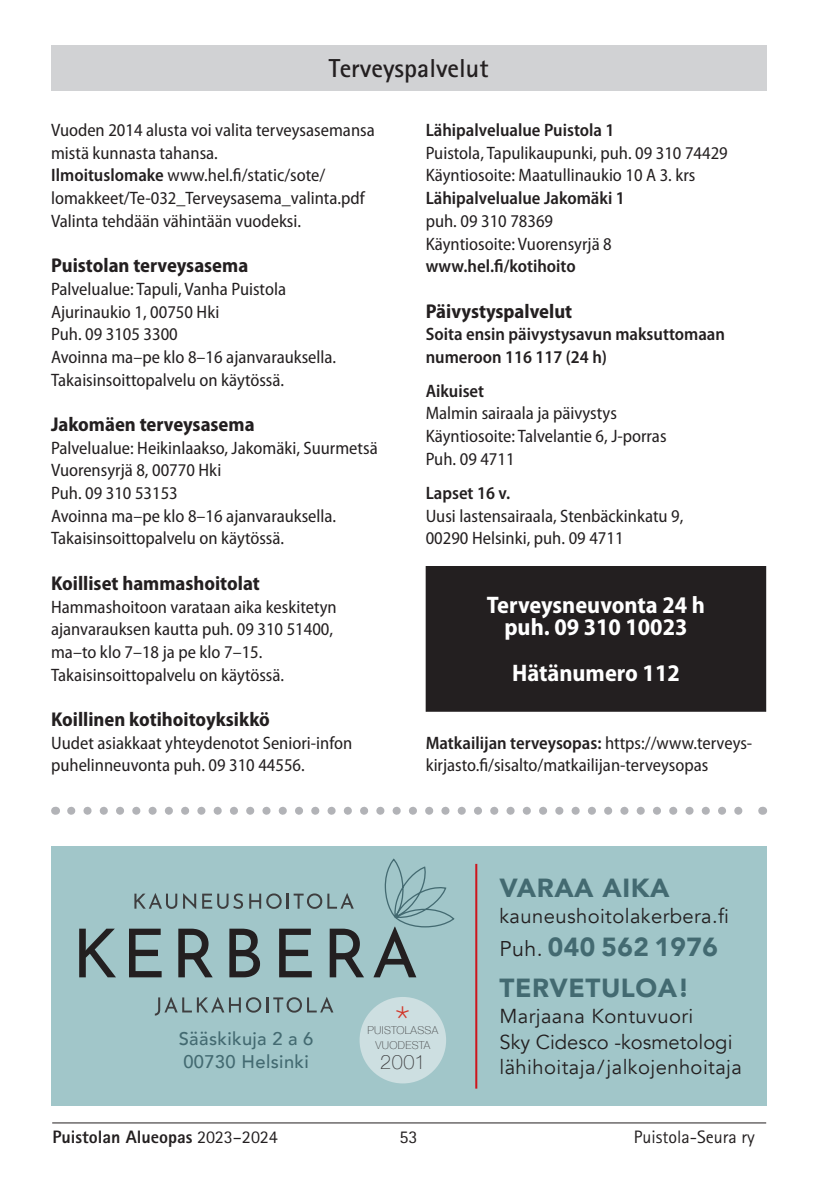
<style>
.page{position:relative;width:840px;height:1191px;background:#fff}
.page>*{position:absolute;margin:0;border:0;box-sizing:border-box;transform-origin:0 0}
.t1{font:100 42.8px "Helvetica Neue";color:#d23628}
.t2{font:900 26.2px "Avenir";letter-spacing:.02em;color:#436a71}
.t3{font:700 26px "Rotis Sans Serif Std";color:#231f20}
.t4{font:700 semi-condensed 24px/22.6px "Myriad Pro";color:#fff;text-align:center}
.t5{font:20.2px/26px "Avenir";letter-spacing:.02em;color:#231f20}
.t6{font:700 semi-condensed 20px "Myriad Pro";color:#231f20}
.t7{font:100 19.8px "Helvetica Neue";color:#3e3e3f}
.t8{font:500 18.2px/22.4px "Avenir";letter-spacing:.02em;color:#436a71}
.t9{font:semi-condensed 18px/22.6px "Myriad Pro";color:#231f20}
.t10{font:600 semi-condensed 18px/22.6px "Myriad Pro";color:#231f20}
.t11{font:800 18px "Rotis Sans Serif Std";color:#231f20}
.t12{font:18px "Rotis Sans Serif Std";color:#231f20}
.t13{font:100 10.8px/14.4px "Helvetica Neue";letter-spacing:.03em;color:#3e3e3f;text-align:center}
.s1{font-weight:600}
.s2{font-weight:400;font-size:21.2px;color:#231f20}
.s3{font-weight:400}
</style>
<div class="page">
<div style="left:51px;top:846px;width:714px;height:260px;background:#a1c6c9"></div>
<div style="left:359px;top:997px;width:87px;height:86px;background:#cddfe1;border-radius:50%"></div>
<svg style="left:79px;top:928px;width:37px;height:49px"></svg>
<svg style="left:129px;top:928px;width:32px;height:49px"></svg>
<svg style="left:178px;top:928px;width:34px;height:49px"></svg>
<svg style="left:229px;top:928px;width:31px;height:49px"></svg>
<svg style="left:279px;top:928px;width:32px;height:49px"></svg>
<svg style="left:329px;top:928px;width:35px;height:49px"></svg>
<svg style="left:373px;top:859px;width:81px;height:118px"></svg>
<svg style="left:134px;top:893px;width:43px;height:16px"></svg>
<svg style="left:183px;top:893px;width:13px;height:16px"></svg>
<svg style="left:202px;top:893px;width:41px;height:16px"></svg>
<svg style="left:249px;top:893px;width:104px;height:16px"></svg>
<svg style="left:155px;top:997px;width:178px;height:18px"></svg>
<hr style="left:475px;top:864px;width:2px;height:224px;background:#cd151d">
<hr style="left:52px;top:1122px;width:713px;height:1px;background:#231f20">
<div style="left:426px;top:566px;width:339px;height:145px;background:#231f20"></div>
<div style="left:51px;top:45px;width:714px;height:46px;background:#d1d2d4"></div>
<svg style="left:71px;top:806px;width:672px;height:8px"></svg>
<h3 class="t3" style="left:328px;top:52px;width:161px">Terveyspalvelut</h3>
<p class="t9" style="left:51px;top:119px;width:325px">Vuoden 2014 alusta voi valita terveysasemansa mistä kunnasta tahansa.<br><span class="s1">Ilmoituslomake</span> www.hel.fi/static/sote/ lomakkeet/Te-032_Terveysasema_valinta.pdf Valinta tehdään vähintään vuodeksi.</p>
<p class="t6" style="left:51px;top:254px;width:198px">Puistolan terveysasema</p>
<p class="t9" style="left:51px;top:278px;width:286px">Palvelualue: Tapuli, Vanha Puistola<br>Ajurinaukio 1, 00750 Hki<br>Puh. 09 3105 3300<br>Avoinna ma–pe klo 8–16 ajanvarauksella.<br>Takaisinsoittopalvelu on käytössä.</p>
<p class="t6" style="left:51px;top:413px;width:205px">Jakomäen terveysasema</p>
<p class="t9" style="left:51px;top:437px;width:328px">Palvelualue: Heikinlaakso, Jakomäki, Suurmetsä Vuorensyrjä 8, 00770 Hki<br>Puh. 09 310 53153<br>Avoinna ma–pe klo 8–16 ajanvarauksella.<br>Takaisinsoittopalvelu on käytössä.</p>
<p class="t6" style="left:51px;top:572px;width:210px">Koilliset hammashoitolat</p>
<p class="t9" style="left:51px;top:595px;width:287px">Hammashoitoon varataan aika keskitetyn ajanvarauksen kautta puh. 09 310 51400, ma–to klo 7–18 ja pe klo 7–15.<br>Takaisinsoittopalvelu on käytössä.</p>
<p class="t6" style="left:51px;top:708px;width:220px">Koillinen kotihoitoyksikkö</p>
<p class="t9" style="left:51px;top:731px;width:302px">Uudet asiakkaat yhteydenotot Seniori-infon puhelinneuvonta puh. 09 310 44556.</p>
<p class="t10" style="left:425px;top:119px;width:190px">Lähipalvelualue Puistola 1</p>
<p class="t9" style="left:425px;top:142px;width:303px">Puistola, Tapulikaupunki, puh. 09 310 74429<br>Käyntiosoite: Maatullinaukio 10 A 3. krs</p>
<p class="t10" style="left:425px;top:187px;width:201px">Lähipalvelualue Jakomäki 1</p>
<p class="t9" style="left:425px;top:210px;width:187px">puh. 09 310 78369<br>Käyntiosoite: Vuorensyrjä 8</p>
<p class="t10" style="left:425px;top:255px;width:152px">www.hel.fi/kotihoito</p>
<p class="t6" style="left:425px;top:300px;width:148px">Päivystyspalvelut</p>
<p class="t10" style="left:425px;top:323px;width:301px">Soita ensin päivystysavun maksuttomaan numeroon 116 117 (24 h)</p>
<p class="t10" style="left:425px;top:379px;width:60px">Aikuiset</p>
<p class="t9" style="left:425px;top:402px;width:242px">Malmin sairaala ja päivystys<br>Käyntiosoite: Talvelantie 6, J-porras<br>Puh. 09 4711</p>
<p class="t10" style="left:425px;top:482px;width:86px">Lapset 16 v.</p>
<p class="t9" style="left:425px;top:505px;width:259px">Uusi lastensairaala, Stenbäckinkatu 9,<br>00290 Helsinki, puh. 09 4711</p>
<h3 class="t4" style="left:486px;top:593px;width:219px">Terveysneuvonta 24 h puh. 09 310 10023</h3>
<h3 class="t4" style="left:512px;top:661px;width:169px">Hätänumero 112</h3>
<p class="t9" style="left:425px;top:731px;width:328px"><span class="s1">Matkailijan terveysopas:</span> https://www.terveys&shy;kirjasto.fi/sisalto/matkailijan-terveysopas</p>
<h2 class="t2" style="left:499px;top:865px;width:171px">VARAA AIKA</h2>
<p class="t5" style="left:499px;top:903px;width:231px">kauneushoitolakerbera.fi</p>
<h2 class="t2" style="left:499px;top:924px;width:220px"><span class="s2">Puh.</span> 040 562 1976</h2>
<p class="t8" style="left:179px;top:1026px;width:136px">Sääskikuja 2 a 6<br>00730 Helsinki</p>
<h1 class="t1" style="left:395px;top:988px;width:17px">*</h1>
<p class="t13" style="left:367px;top:1022px;width:72px">PUISTOLASSA<br>VUODESTA</p>
<p class="t7" style="left:380px;top:1046px;width:47px">2001</p>
<h2 class="t2" style="left:499px;top:965px;width:191px">TERVETULOA!</h2>
<p class="t5" style="left:499px;top:1003px;width:244px">Marjaana Kontuvuori<br>Sky Cidesco -kosmetologi lähihoitaja/jalkojenhoitaja</p>
<p class="t11" style="left:52px;top:1125px;width:226px">Puistolan Alueopas <span class="s3">2023–2024</span></p>
<p class="t12" style="left:399px;top:1126px;width:19px">53</p>
<p class="t12" style="left:633px;top:1126px;width:122px">Puistola-Seura ry</p>
</div>
